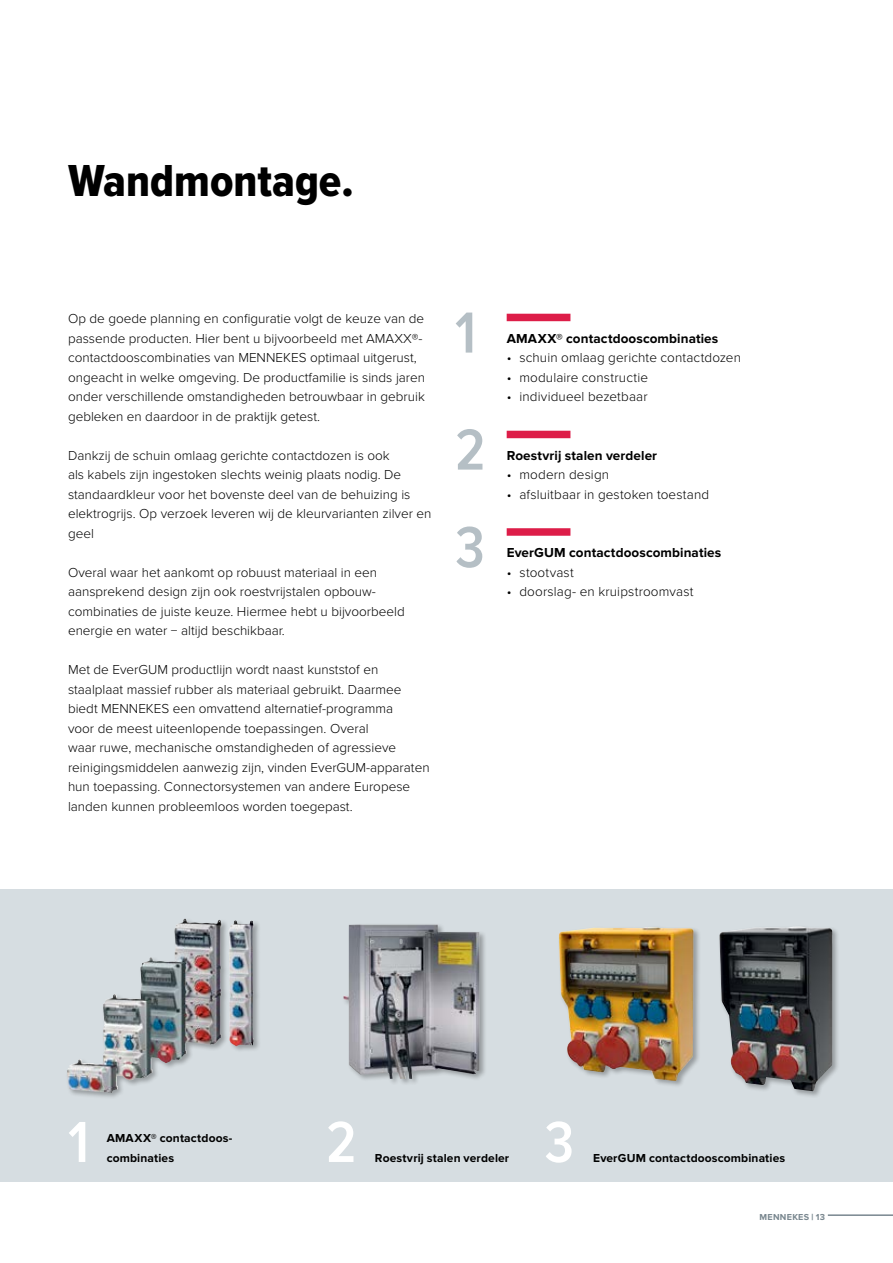
<style>
.page{position:relative;width:893px;height:1263px;background:#fff}
.page>*{position:absolute;margin:0;border:0;box-sizing:border-box;transform-origin:0 0}
.t1{font:600 60px/117px "Proxima Nova Cond";color:#b5bfc5}
.t2{font:600 60px "Proxima Nova Cond";color:#fff}
.t3{font:46.5px "Proxima Nova Cond Extrabld";color:#000}
.t4{font:300 13.5px/19.5px "Proxima Nova";color:#000}
.t5{font:700 13.5px "Proxima Nova";letter-spacing:.01em;color:#000}
.t6{font:700 12px "Proxima Nova";letter-spacing:.01em;color:#000}
.t7{font:700 9px "Proxima Nova";letter-spacing:.03em;color:#79878f}
.s1{font-family:"Proxima Nova Extrabld";font-weight:400}
</style>
<div class="page">
<hr style="left:828px;top:1214px;width:65px;height:2px;background:#79878f">
<div style="left:0;top:889px;width:893px;height:292px;background:#d6dde1"></div>
<div style="left:66px;top:917px;width:195px;height:183px;background:#000;opacity:.3"></div>
<img style="left:88px;top:919px;width:97px;height:145px">
<div style="left:507px;top:314px;width:63px;height:7px;background:#dd1d48"></div>
<div style="left:507px;top:431px;width:63px;height:7px;background:#dd1d48"></div>
<div style="left:507px;top:528px;width:63px;height:8px;background:#dd1d48"></div>
<div style="left:342px;top:923px;width:145px;height:163px;background:#000;opacity:.3"></div>
<img style="left:344px;top:924px;width:136px;height:155px">
<div style="left:557px;top:925px;width:144px;height:163px;background:#000;opacity:.3"></div>
<img style="left:559px;top:927px;width:92px;height:35px">
<div style="left:718px;top:925px;width:122px;height:173px;background:#000;opacity:.3"></div>
<img style="left:719px;top:926px;width:79px;height:75px">
<h2 class="t3" style="left:68px;top:155px;width:287px">Wandmontage.</h2>
<p class="t4" style="left:68px;top:309px;width:359px">Op de goede planning en configuratie volgt de keuze van de passende producten. Hier bent u bijvoorbeeld met AMAXX®- contactdooscombinaties van MENNEKES optimaal uitgerust, ongeacht in welke omgeving. De productfamilie is sinds jaren onder verschillende omstandigheden betrouwbaar in gebruik gebleken en daardoor in de praktijk getest.</p>
<p class="t4" style="left:68px;top:446px;width:365px">Dankzij de schuin omlaag gerichte contactdozen is ook<br>als kabels zijn ingestoken slechts weinig plaats nodig. De standaardkleur voor het bovenste deel van de behuizing is elektrogrijs. Op verzoek leveren wij de kleurvarianten zilver en geel</p>
<p class="t4" style="left:68px;top:563px;width:338px">Overal waar het aankomt op robuust materiaal in een aansprekend design zijn ook roestvrijstalen opbouw&shy;combinaties de juiste keuze. Hiermee hebt u bijvoorbeeld energie en water − altijd beschikbaar.</p>
<p class="t4" style="left:68px;top:660px;width:363px">Met de EverGUM productlijn wordt naast kunststof en staalplaat massief rubber als materiaal gebruikt. Daarmee biedt MENNEKES een omvattend alternatief-programma<br>voor de meest uiteenlopende toepassingen. Overal<br>waar ruwe, mechanische omstandigheden of agressieve reinigingsmiddelen aanwezig zijn, vinden EverGUM-apparaten hun toepassing. Connectorsystemen van andere Europese landen kunnen probleemloos worden toegepast.</p>
<h1 class="t1" style="left:455px;top:277px;width:32px">1<br>2</h1>
<h1 class="t1" style="left:455px;top:492px;width:31px">3</h1>
<p class="t5" style="left:507px;top:331px;width:213px">AMAXX® contactdooscombinaties</p>
<p class="t4" style="left:507px;top:348px;width:236px">• schuin omlaag gerichte contactdozen</p>
<p class="t4" style="left:507px;top:368px;width:143px">• modulaire constructie</p>
<p class="t4" style="left:507px;top:387px;width:142px">• individueel bezetbaar</p>
<p class="t5" style="left:507px;top:448px;width:152px">Roestvrij stalen verdeler</p>
<p class="t4" style="left:507px;top:465px;width:104px">• modern design</p>
<p class="t4" style="left:507px;top:485px;width:204px">• afsluitbaar in gestoken toestand</p>
<p class="t5" style="left:507px;top:545px;width:216px">EverGUM contactdooscombinaties</p>
<p class="t4" style="left:507px;top:563px;width:69px">• stootvast</p>
<p class="t4" style="left:507px;top:582px;width:188px">• doorslag- en kruipstroomvast</p>
<h1 class="t2" style="left:68px;top:1109px;width:23px">1</h1>
<p class="t6" style="left:107px;top:1131px;width:127px">AMAXX® contactdoos-</p>
<p class="t6" style="left:107px;top:1151px;width:69px">combinaties</p>
<h1 class="t2" style="left:326px;top:1109px;width:32px">2</h1>
<p class="t6" style="left:375px;top:1151px;width:136px">Roestvrij stalen verdeler</p>
<h1 class="t2" style="left:544px;top:1109px;width:31px">3</h1>
<p class="t6" style="left:593px;top:1151px;width:194px">EverGUM contactdooscombinaties</p>
<p class="t7" style="left:760px;top:1212px;width:67px">MENNEKES <span class="s1">|</span> 13</p>
</div>
